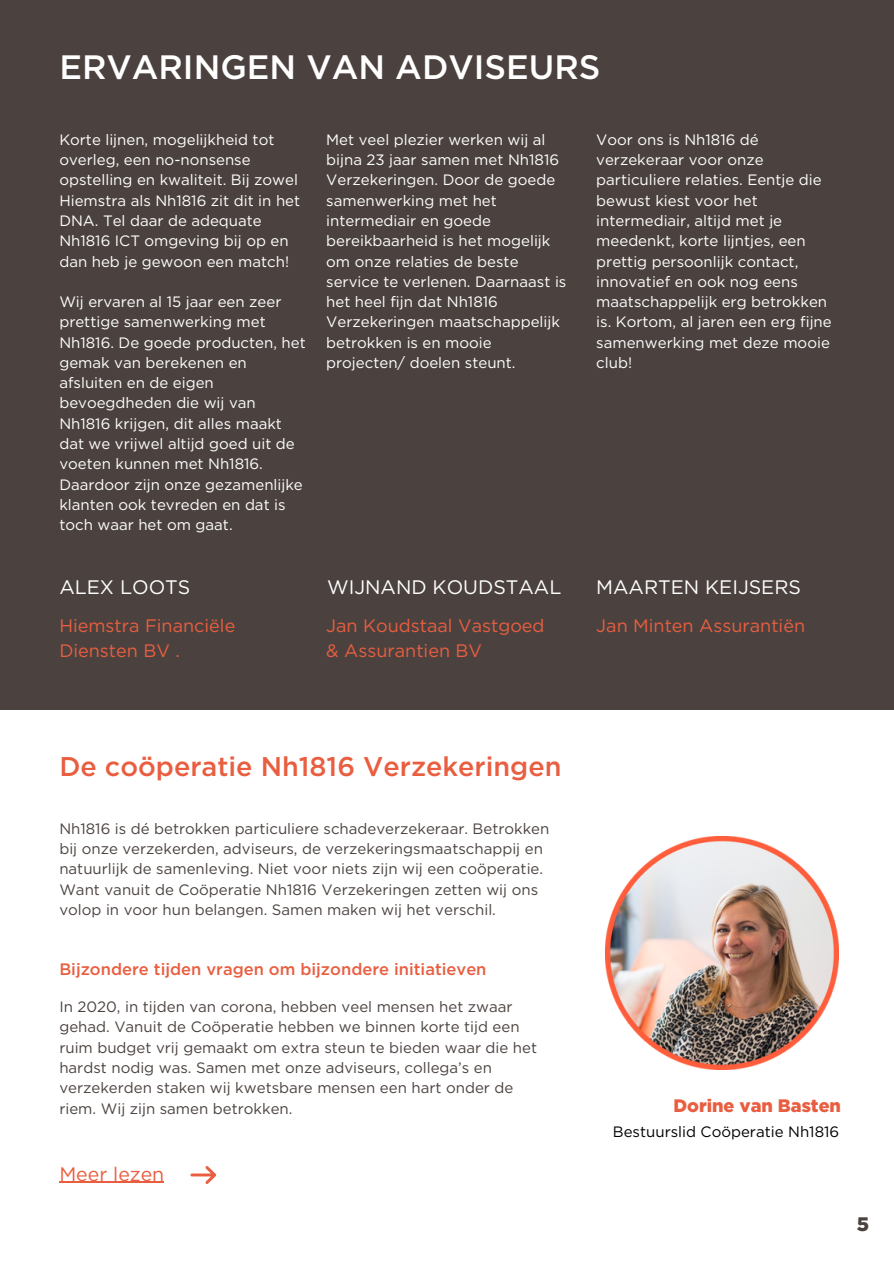
<style>
.page{position:relative;width:894px;height:1264px;background:#fff}
.page>*{position:absolute;margin:0;border:0;box-sizing:border-box;transform-origin:0 0}
.t1{font:500 33.75px "Gotham";color:#fff}
.t2{font:500 27px "Gotham";color:#e95e40}
.t3{font:19.5px "Gotham";color:#fff}
.t4{font:19.5px "Gotham";color:#e95e40}
.t5{font:900 19.5px "Gotham";color:#4b423f}
.t6{font:18px "Gotham";color:#e95e40}
.t7{font:900 18px "Gotham";color:#e95e40}
.t8{font:500 16.5px "Gotham";color:#e95e40}
.t9{font:15px/20.2px "Gotham";color:#fff}
.t10{font:15px/20.2px "Gotham";color:#4b423f}
.t11{font:15px "Gotham";color:#000}
</style>
<div class="page">
<div style="left:0;top:0;width:893px;height:709px;background:#4b423f"></div>
<img style="left:605px;top:836px;width:233px;height:233px">
<svg style="left:190px;top:1166px;width:26px;height:17px"></svg>
<hr style="left:59px;top:1181px;width:105px;height:1px;background:#e95e40">
<p class="t1" style="left:59px;top:52px;width:542px">ERVARINGEN VAN ADVISEURS</p>
<p class="t9" style="left:59px;top:130px;width:242px">Korte lijnen, mogelijkheid tot overleg, een no-nonsense opstelling en kwaliteit. Bij zowel<br>Hiemstra als Nh1816 zit dit in het<br>DNA. Tel daar de adequate<br>Nh1816 ICT omgeving bij op en dan heb je gewoon een match!</p>
<p class="t9" style="left:59px;top:292px;width:248px">Wij ervaren al 15 jaar een zeer prettige samenwerking met<br>Nh1816. De goede producten, het gemak van berekenen en afsluiten en de eigen bevoegdheden die wij van<br>Nh1816 krijgen, dit alles maakt dat we vrijwel altijd goed uit de voeten kunnen met Nh1816.<br>Daardoor zijn onze gezamenlijke klanten ook tevreden en dat is toch waar het om gaat.</p>
<p class="t3" style="left:59px;top:578px;width:132px">ALEX LOOTS</p>
<p class="t6" style="left:59px;top:618px;width:177px">Hiemstra Financiële</p>
<p class="t6" style="left:59px;top:642px;width:122px">Diensten BV .</p>
<p class="t9" style="left:326px;top:130px;width:242px">Met veel plezier werken wij al bijna 23 jaar samen met Nh1816<br>Verzekeringen. Door de goede samenwerking met het intermediair en goede bereikbaarheid is het mogelijk om onze relaties de beste service te verlenen. Daarnaast is het heel fijn dat Nh1816<br>Verzekeringen maatschappelijk betrokken is en mooie projecten/ doelen steunt.</p>
<p class="t9" style="left:596px;top:130px;width:237px">Voor ons is Nh1816 dé verzekeraar voor onze particuliere relaties. Eentje die bewust kiest voor het intermediair, altijd met je meedenkt, korte lijntjes, een prettig persoonlijk contact, innovatief en ook nog eens maatschappelijk erg betrokken is. Kortom, al jaren een erg fijne samenwerking met deze mooie club!</p>
<p class="t3" style="left:327px;top:578px;width:236px">WIJNAND KOUDSTAAL</p>
<p class="t6" style="left:326px;top:618px;width:220px">Jan Koudstaal Vastgoed</p>
<p class="t6" style="left:326px;top:642px;width:157px">&amp; Assurantien BV</p>
<p class="t3" style="left:596px;top:578px;width:206px">MAARTEN KEIJSERS</p>
<p class="t6" style="left:596px;top:618px;width:210px">Jan Minten Assurantiën</p>
<p class="t2" style="left:59px;top:754px;width:503px">De coöperatie Nh1816 Verzekeringen</p>
<p class="t10" style="left:59px;top:819px;width:491px">Nh1816 is dé betrokken particuliere schadeverzekeraar. Betrokken bij onze verzekerden, adviseurs, de verzekeringsmaatschappij en natuurlijk de samenleving. Niet voor niets zijn wij een coöperatie.<br>Want vanuit de Coöperatie Nh1816 Verzekeringen zetten wij ons volop in voor hun belangen. Samen maken wij het verschil.</p>
<p class="t8" style="left:59px;top:962px;width:428px">Bijzondere tijden vragen om bijzondere initiatieven</p>
<p class="t10" style="left:59px;top:997px;width:479px">In 2020, in tijden van corona, hebben veel mensen het zwaar gehad. Vanuit de Coöperatie hebben we binnen korte tijd een ruim budget vrij gemaakt om extra steun te bieden waar die het hardst nodig was. Samen met onze adviseurs, collega’s en verzekerden staken wij kwetsbare mensen een hart onder de riem. Wij zijn samen betrokken.</p>
<p class="t4" style="left:59px;top:1165px;width:106px">Meer lezen</p>
<p class="t7" style="left:673px;top:1098px;width:169px">Dorine van Basten</p>
<p class="t11" style="left:612px;top:1124px;width:228px">Bestuurslid Coöperatie Nh1816</p>
<p class="t5" style="left:856px;top:1215px;width:14px">5</p>
</div>
